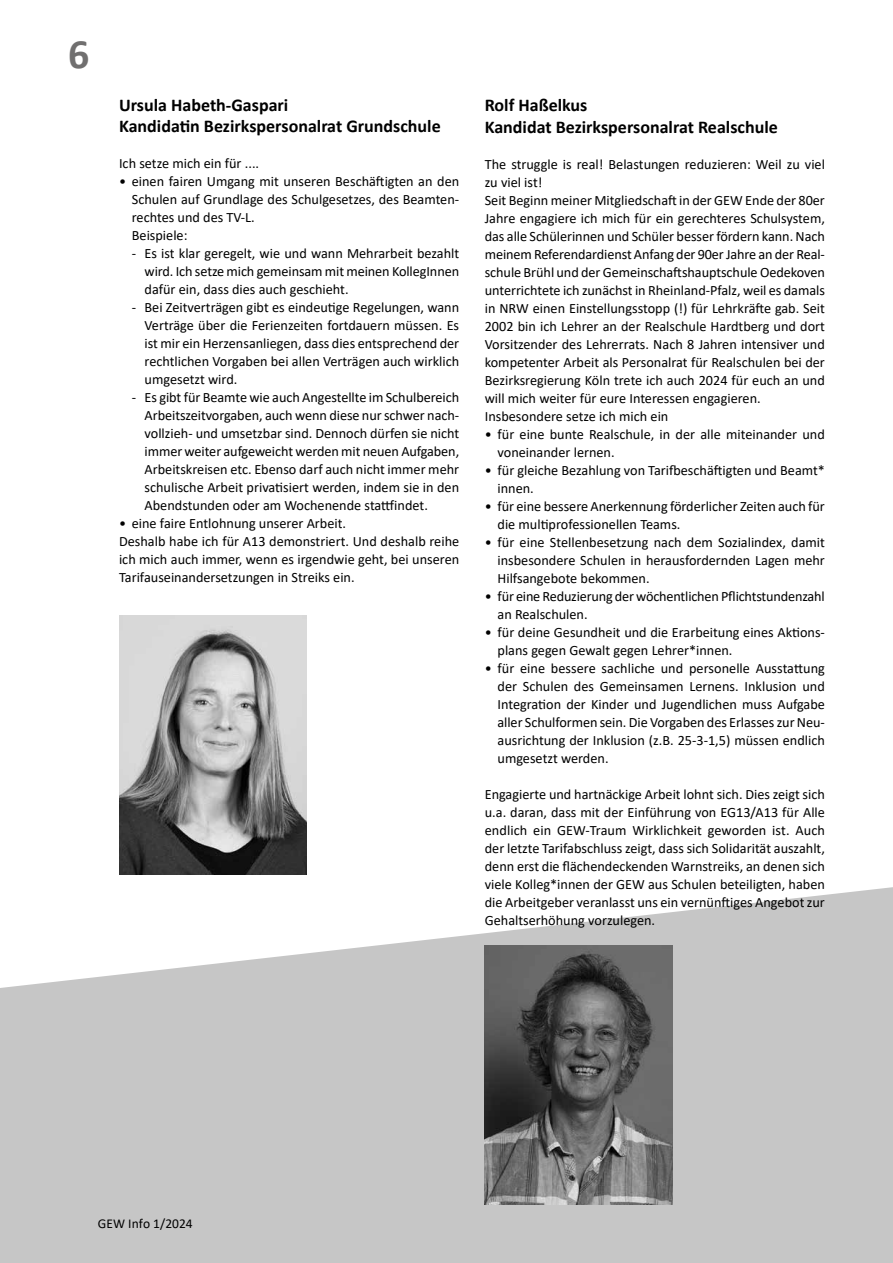
<style>
.page{position:relative;width:893px;height:1263px;background:#fff}
.page>*{position:absolute;margin:0;border:0;box-sizing:border-box;transform-origin:0 0}
.t1{font:700 42px "Calibri";color:#706f6f}
.t2{font:700 18px/21.6px "Calibri";color:#000}
.t3{font:14.25px/18px "Calibri";color:#000}
.t4{font:13.5px "Calibri";letter-spacing:.005em;color:#000}
</style>
<div class="page">
<svg style="left:0;top:887px;width:893px;height:376px;fill:#c6c6c6"></svg>
<img style="left:485px;top:945px;width:187px;height:259px">
<img style="left:119px;top:615px;width:188px;height:260px">
<h1 class="t1" style="left:68px;top:24px;width:23px">6</h1>
<p class="t2" style="left:119px;top:95px;width:323px;line-height:21px">Ursula Habeth-Gaspari<br>Kandidatin Bezirkspersonalrat Grundschule</p>
<p class="t3" style="left:119px;top:154px;width:142px">Ich setze mich ein für ....</p>
<p class="t3" style="left:132px;top:172px;width:329px;text-indent:-13px">• einen fairen Umgang mit unseren Beschäftigten an den Schulen auf Grundlage des Schulgesetzes, des Beamten&shy;rechtes und des TV-L.<br>Beispiele:</p>
<p class="t3" style="left:145px;top:244px;width:316px;text-align:justify;text-indent:-13px">- Es ist klar geregelt, wie und wann Mehrarbeit bezahlt wird. Ich setze mich gemeinsam mit meinen KollegInnen dafür ein, dass dies auch geschieht.</p>
<p class="t3" style="left:145px;top:298px;width:316px;text-align:justify;text-indent:-13px">- Bei Zeitverträgen gibt es eindeutige Regelungen, wann Verträge über die Ferienzeiten fortdauern müssen. Es ist mir ein Herzensanliegen, dass dies entsprechend der rechtlichen Vorgaben bei allen Verträgen auch wirklich umgesetzt wird.</p>
<p class="t3" style="left:145px;top:388px;width:316px;text-align:justify;text-indent:-13px">- Es gibt für Beamte wie auch Angestellte im Schulbereich Arbeitszeitvorgaben, auch wenn diese nur schwer nach&shy;vollzieh- und umsetzbar sind. Dennoch dürfen sie nicht immer weiter aufgeweicht werden mit neuen Aufgaben, Arbeitskreisen etc. Ebenso darf auch nicht immer mehr schulische Arbeit privatisiert werden, indem sie in den Abendstunden oder am Wochenende stattfindet.</p>
<p class="t3" style="left:119px;top:514px;width:342px">• eine faire Entlohnung unserer Arbeit.<br>Deshalb habe ich für A13 demonstriert. Und deshalb reihe ich mich auch immer, wenn es irgendwie geht, bei unseren Tarifauseinandersetzungen in Streiks ein.</p>
<p class="t2" style="left:485px;top:94px;width:295px">Rolf Haßelkus<br>Kandidat Bezirkspersonalrat Realschule</p>
<p class="t3" style="left:485px;top:155px;width:342px">The struggle is real! Belastungen reduzieren: Weil zu viel zu viel ist!<br>Seit Beginn meiner Mitgliedschaft in der GEW Ende der 80er Jahre engagiere ich mich für ein gerechteres Schulsystem, das alle Schülerinnen und Schüler besser fördern kann. Nach meinem Referendardienst Anfang der 90er Jahre an der Real&shy;schule Brühl und der Gemeinschaftshauptschule Oedekoven unterrichtete ich zunächst in Rheinland-Pfalz, weil es damals in NRW einen Einstellungsstopp (!) für Lehrkräfte gab. Seit 2002 bin ich Lehrer an der Realschule Hardtberg und dort Vorsitzender des Lehrerrats. Nach 8 Jahren intensiver und kompetenter Arbeit als Personalrat für Realschulen bei der Bezirksregierung Köln trete ich auch 2024 für euch an und will mich weiter für eure Interessen engagieren.<br>Insbesondere setze ich mich ein</p>
<p class="t3" style="left:497px;top:425px;width:329px;text-indent:-13px">• für eine bunte Realschule, in der alle miteinander und voneinander lernen.</p>
<p class="t3" style="left:497px;top:461px;width:329px;text-indent:-13px">• für gleiche Bezahlung von Tarifbeschäftigten und Beamt* innen.</p>
<p class="t3" style="left:497px;top:497px;width:329px;text-indent:-13px">• für eine bessere Anerkennung förderlicher Zeiten auch für die multiprofessionellen Teams.</p>
<p class="t3" style="left:497px;top:533px;width:329px;text-align:justify;text-indent:-13px">• für eine Stellenbesetzung nach dem Sozialindex, damit insbesondere Schulen in herausfordernden Lagen mehr Hilfsangebote bekommen.</p>
<p class="t3" style="left:497px;top:587px;width:329px;text-indent:-13px">• für eine Reduzierung der wöchentlichen Pflichtstundenzahl an Realschulen.</p>
<p class="t3" style="left:497px;top:623px;width:329px;text-indent:-13px">• für deine Gesundheit und die Erarbeitung eines Aktions&shy;plans gegen Gewalt gegen Lehrer*innen.</p>
<p class="t3" style="left:497px;top:659px;width:329px;text-align:justify;text-indent:-13px">• für eine bessere sachliche und personelle Ausstattung der Schulen des Gemeinsamen Lernens. Inklusion und Integration der Kinder und Jugendlichen muss Aufgabe aller Schulformen sein. Die Vorgaben des Erlasses zur Neu&shy;ausrichtung der Inklusion (z.B. 25-3-1,5) müssen endlich umgesetzt werden.</p>
<p class="t3" style="left:485px;top:785px;width:342px;text-align:justify">Engagierte und hartnäckige Arbeit lohnt sich. Dies zeigt sich u.a. daran, dass mit der Einführung von EG13/A13 für Alle endlich ein GEW-Traum Wirklichkeit geworden ist. Auch der letzte Tarifabschluss zeigt, dass sich Solidarität auszahlt, denn erst die flächendeckenden Warnstreiks, an denen sich viele Kolleg*innen der GEW aus Schulen beteiligten, haben die Arbeitgeber veranlasst uns ein vernünftiges Angebot zur Gehaltserhöhung vorzulegen.</p>
<p class="t4" style="left:98px;top:1214px;width:96px">GEW Info 1/2024</p>
</div>
